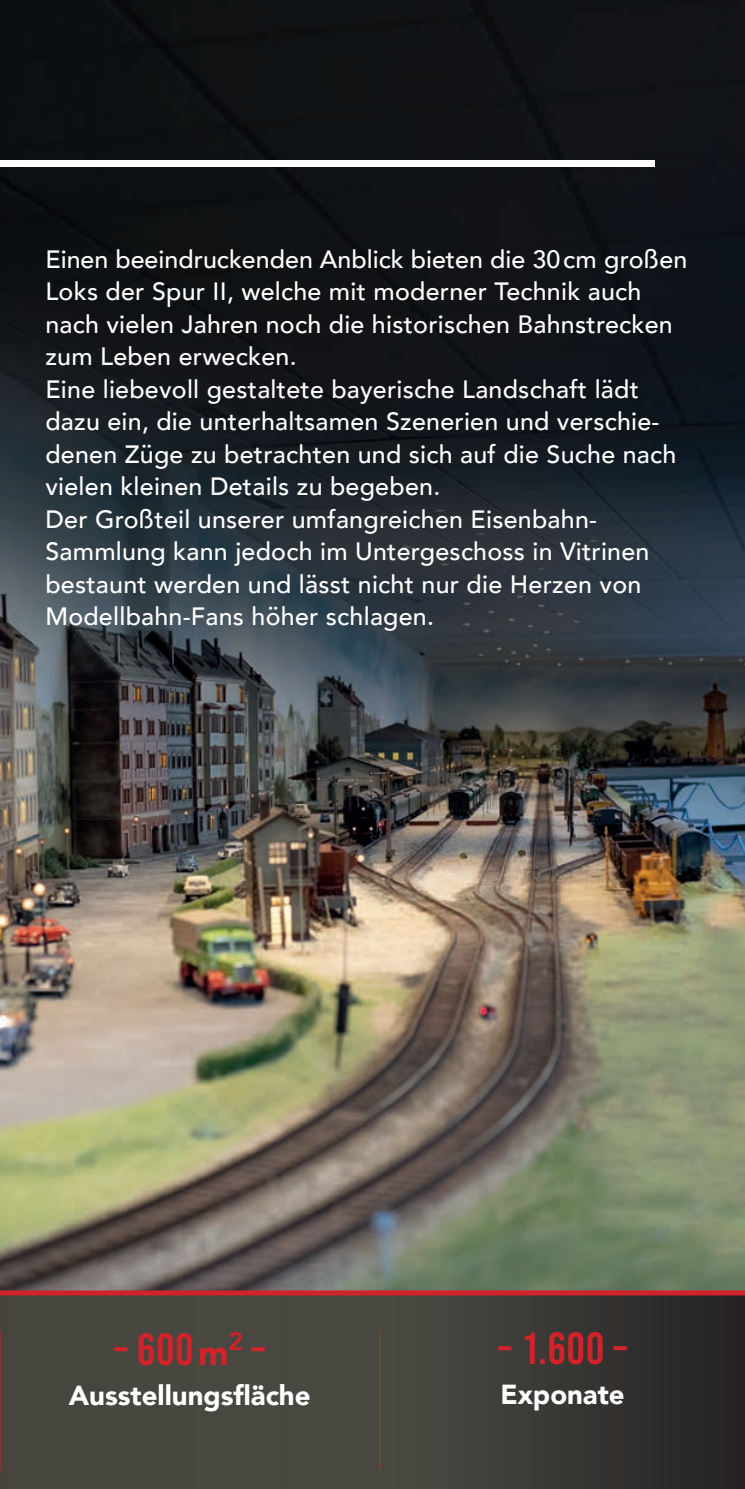
<style>
.page{position:relative;width:745px;height:1489px;background:#fff}
.page>*{position:absolute;margin:0;border:0;box-sizing:border-box;transform-origin:0 0}
.t1{font:45px "Bebas Neue";letter-spacing:.025em;color:#d1232a}
.t2{font:900 27.5px "Avenir";color:#fff}
.t3{font:500 25px/32.5px "Avenir";letter-spacing:.01em;color:#fff}
.s1{font-family:"Avenir";font-weight:900;font-size:35px}
</style>
<div class="page">
<img style="left:0;top:0;width:744px;height:1290px">
<div style="left:0;top:1292px;width:744px;height:196px;background:linear-gradient(to right,#504f46,#312f2d)"></div>
<div style="left:0;top:1290px;width:744px;height:5px;background:#d1232a"></div>
<div style="left:0;top:160px;width:654px;height:7px;background:#fff"></div>
<hr style="left:0;top:1329px;width:1px;height:141px;background:#d1232a">
<hr style="left:379px;top:1329px;width:1px;height:141px;background:#d1232a">
<p class="t3" style="left:45px;top:241px;width:643px">Einen beeindruckenden Anblick bieten die 30cm großen Loks der Spur II, welche mit moderner Technik auch nach vielen Jahren noch die historischen Bahnstrecken zum Leben erwecken.<br>Eine liebevoll gestaltete bayerische Landschaft lädt dazu ein, die unterhaltsamen Szenerien und verschie&shy;denen Züge zu betrachten und sich auf die Suche nach vielen kleinen Details zu begeben.<br>Der Großteil unserer umfangreichen Eisenbahn-Sammlung kann jedoch im Untergeschoss in Vitrinen bestaunt werden und lässt nicht nur die Herzen von Modellbahn-Fans höher schlagen.</p>
<h1 class="t1" style="left:114px;top:1323px;width:152px">– 600<span class="s1">m</span><sup>2</sup> –</h1>
<p class="t2" style="left:69px;top:1371px;width:243px">Ausstellungsfläche</p>
<h1 class="t1" style="left:497px;top:1322px;width:130px">– 1.600 –</h1>
<p class="t2" style="left:500px;top:1370px;width:126px">Exponate</p>
</div>
